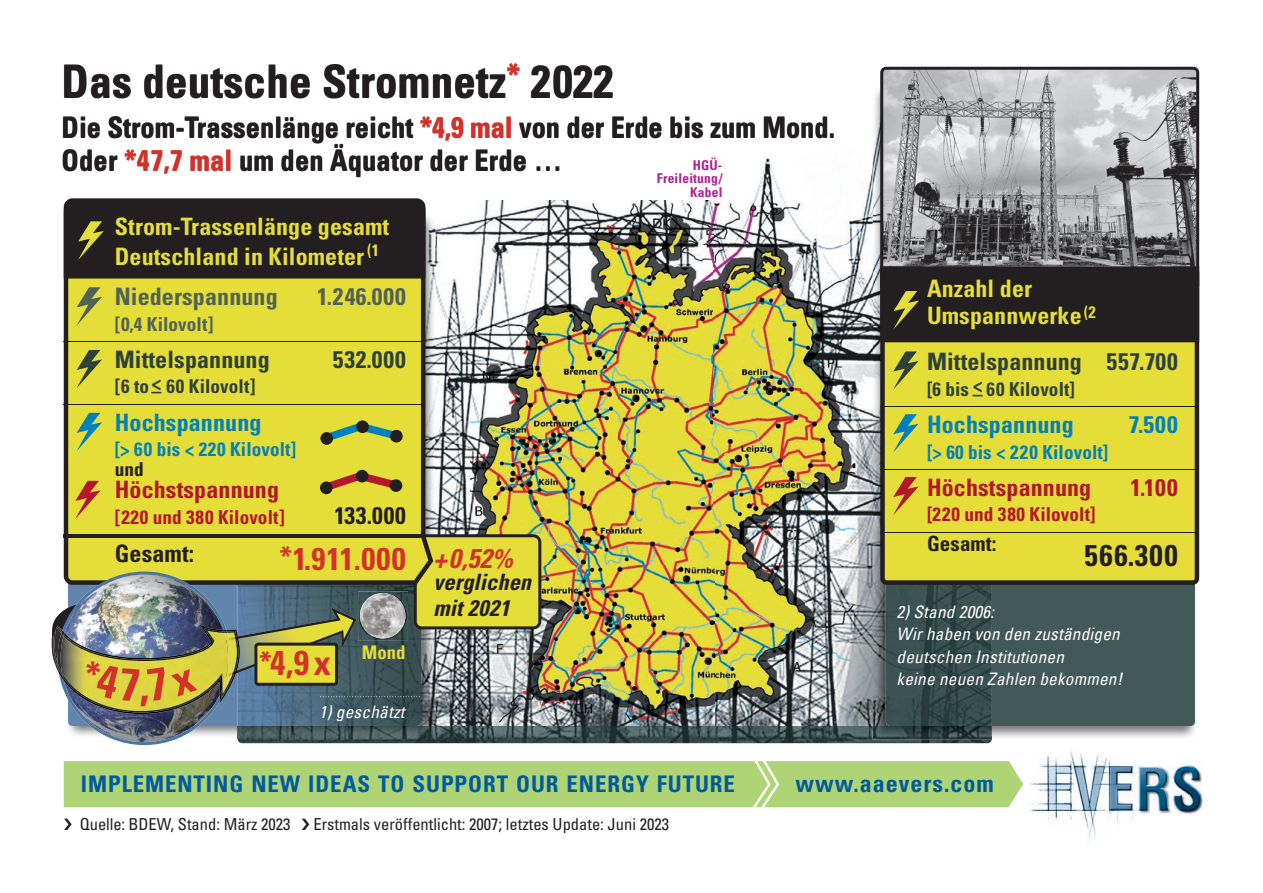
<style>
.page{position:relative;width:1263px;height:893px;background:#fff}
.page>*{position:absolute;margin:0;border:0;box-sizing:border-box;transform-origin:0 0}
.t1{font:700 condensed 45px "Univers";letter-spacing:.005em;color:#231f20}
.t2{font:700 condensed 34.5px "Univers";color:#d2322a}
.t3{font:700 condensed 31.5px "Univers";letter-spacing:.03em;color:#d2322a}
.t4{font:700 condensed 30px "Univers";letter-spacing:.055em;color:#231f20}
.t5{font:700 condensed 28.5px/33px "Univers";color:#231f20}
.t6{font:italic 700 condensed 27px "Univers";color:#d2322a}
.t7{font:700 condensed 24px/30px "Univers";letter-spacing:.005em;color:#e5dd38}
.t8{font:700 condensed 24px "Univers";letter-spacing:.005em;color:#2d4138}
.t9{font:700 condensed 24px "Univers";letter-spacing:.005em;color:#b4162a}
.t10{font:700 condensed 24px "Univers";letter-spacing:.005em;color:#0081bb}
.t11{font:700 condensed 24px "Univers";letter-spacing:.005em;color:#516257}
.t12{font:700 condensed 24px "Univers";letter-spacing:.04em;color:#015a9d}
.t13{font:700 condensed 24px "Univers";letter-spacing:.005em;color:#231f20}
.t14{font:700 condensed 22.8px "Univers";letter-spacing:.04em;color:#015a9d}
.t15{font:italic 700 condensed 22.5px/25.5px "Univers";color:#231f20}
.t16{font:700 condensed 21px "Univers";letter-spacing:.005em;color:#231f20}
.t17{font:700 condensed 19.95px "Univers";color:#2d4138}
.t18{font:700 condensed 19.2px "Univers";letter-spacing:.005em;color:#0081bb}
.t19{font:700 condensed 19.2px "Univers";letter-spacing:.005em;color:#b4162a}
.t20{font:700 condensed 19.2px "Univers";letter-spacing:.005em;color:#2d4138}
.t21{font:700 condensed 19.2px "Univers";letter-spacing:.005em;color:#516257}
.t22{font:700 condensed 19.2px "Univers";color:#231f20}
.t23{font:700 condensed 18.75px "Univers";color:#e5dd38}
.t24{font:italic condensed 17.25px/22.5px "Univers LT";letter-spacing:.01em;color:#fff}
.t25{font:condensed 16.5px "Univers";color:#231f20}
.t26{font:700 condensed 13.5px/13.5px "Univers";letter-spacing:.01em;color:#af1f8d;text-align:right}
.s1{color:#d2322a}
.s2{font-size:28.5px}
</style>
<div class="page">
<img style="left:435px;top:157px;width:438px;height:88px">
<img style="left:435px;top:245px;width:438px;height:481px">
<img style="left:541px;top:726px;width:451px;height:17px">
<div style="left:64px;top:761px;width:959px;height:47px;background:#aed475"></div>
<img style="left:1029px;top:750px;width:174px;height:90px">
<div style="left:211px;top:39px;width:517px;height:161px;background:#fff"></div>
<img style="left:873px;top:89px;width:119px;height:650px">
<div style="left:992px;top:585px;width:203px;height:141px;background:#435859"></div>
<img style="left:886px;top:585px;width:106px;height:141px">
<div style="left:880px;top:342px;width:319px;height:243px;background:#e5dd38"></div>
<div style="left:64px;top:204px;width:369px;height:330px;background:#e5dd38"></div>
<svg style="left:880px;top:67px;width:319px;height:199px;background:#9d9ea0"></svg>
<hr style="left:64px;top:341px;width:357px;height:1px;background:#231f20">
<hr style="left:64px;top:404px;width:357px;height:1px;background:#231f20">
<svg style="left:77px;top:287px;width:25px;height:39px"></svg>
<svg style="left:77px;top:350px;width:25px;height:38px"></svg>
<svg style="left:77px;top:413px;width:25px;height:38px"></svg>
<div style="left:64px;top:198px;width:361px;height:81px;background:#231f20"></div>
<svg style="left:327px;top:423px;width:72px;height:18px"></svg>
<div style="left:320px;top:432px;width:13px;height:13px;background:#231f20;border-radius:50%"></div>
<div style="left:356px;top:420px;width:13px;height:13px;background:#231f20;border-radius:50%"></div>
<div style="left:390px;top:430px;width:13px;height:12px;background:#231f20;border-radius:50%"></div>
<svg style="left:327px;top:472px;width:72px;height:18px"></svg>
<div style="left:320px;top:481px;width:13px;height:13px;background:#231f20;border-radius:50%"></div>
<div style="left:390px;top:479px;width:12px;height:13px;background:#231f20;border-radius:50%"></div>
<div style="left:356px;top:470px;width:12px;height:12px;background:#231f20;border-radius:50%"></div>
<hr style="left:880px;top:406px;width:319px;height:1px;background:#231f20">
<hr style="left:880px;top:469px;width:319px;height:1px;background:#231f20">
<hr style="left:880px;top:532px;width:319px;height:1px;background:#231f20">
<svg style="left:893px;top:351px;width:26px;height:39px"></svg>
<svg style="left:893px;top:414px;width:26px;height:39px"></svg>
<svg style="left:893px;top:477px;width:26px;height:38px"></svg>
<div style="left:880px;top:266px;width:319px;height:76px;background:#231f20"></div>
<svg style="left:75px;top:481px;width:26px;height:38px"></svg>
<img style="left:51px;top:534px;width:490px;height:211px">
<h1 class="t1" style="left:62px;top:53px;width:553px">Das deutsche Stromnetz<sup>*</sup> 2022</h1>
<h3 class="t5" style="left:62px;top:110px;width:775px">Die Strom-Trassenlänge reicht <span class="s1">*4,9 mal</span> von der Erde bis zum Mond.<br>Oder <span class="s1">*47,7 mal</span> um den Äquator der Erde …</h3>
<p class="t26" style="left:657px;top:158px;width:67px">HGÜ-<br>Freileitung/<br>Kabel</p>
<h3 class="t7" style="left:115px;top:211px;width:276px">Strom-Trassenlänge gesamt<br>Deutschland in Kilometer <sup>(1</sup></h3>
<h3 class="t11" style="left:115px;top:282px;width:164px">Niederspannung</h3>
<h3 class="t11" style="left:317px;top:282px;width:90px">1.246.000</h3>
<p class="t21" style="left:115px;top:312px;width:100px">[0,4 Kilovolt]</p>
<h3 class="t8" style="left:115px;top:345px;width:156px">Mittelspannung</h3>
<h3 class="t8" style="left:333px;top:345px;width:75px">532.000</h3>
<p class="t20" style="left:115px;top:375px;width:142px">[6 to 60 Kilovolt]</p>
<h3 class="t10" style="left:115px;top:407px;width:148px">Hochspannung</h3>
<p class="t18" style="left:115px;top:438px;width:183px">[&gt; 60 bis &lt; 220 Kilovolt]</p>
<p class="t22" style="left:115px;top:457px;width:30px">und</p>
<h3 class="t9" style="left:115px;top:475px;width:166px">Höchstspannung</h3>
<p class="t19" style="left:115px;top:505px;width:172px">[220 und 380 Kilovolt]</p>
<h3 class="t13" style="left:334px;top:500px;width:73px">133.000</h3>
<h3 class="t13" style="left:115px;top:539px;width:81px">Gesamt:</h3>
<h3 class="t3" style="left:280px;top:539px;width:128px"><span class="s2">*</span>1.911.000</h3>
<p class="t17" style="left:152px;top:375px;width:11px">–&lt;</p>
<h2 class="t2" style="left:259px;top:642px;width:74px"><span class="s2">*</span>4,9 x</h2>
<p class="t23" style="left:362px;top:641px;width:46px">Mond</p>
<p class="t24" style="left:319px;top:700px;width:87px">1) geschätzt</p>
<h3 class="t6" style="left:433px;top:542px;width:81px">+0,52%</h3>
<h3 class="t15" style="left:433px;top:569px;width:99px">verglichen mit 2021</h3>
<h3 class="t7" style="left:927px;top:274px;width:170px;line-height:27px">Anzahl der<br>Umspannwerke<sup>(2</sup></h3>
<h3 class="t8" style="left:927px;top:347px;width:252px">Mittelspannung 557.700</h3>
<p class="t20" style="left:927px;top:377px;width:149px">[6 bis 60 Kilovolt]</p>
<h3 class="t10" style="left:927px;top:410px;width:148px">Hochspannung</h3>
<h3 class="t10" style="left:1129px;top:410px;width:51px">7.500</h3>
<p class="t18" style="left:927px;top:440px;width:183px">[&gt; 60 bis &lt; 220 Kilovolt]</p>
<h3 class="t9" style="left:927px;top:473px;width:166px">Höchstspannung</h3>
<h3 class="t9" style="left:1130px;top:473px;width:49px">1.100</h3>
<p class="t19" style="left:927px;top:503px;width:170px">[220 und 380 Kilovolt]</p>
<p class="t16" style="left:927px;top:531px;width:71px">Gesamt:</p>
<p class="t17" style="left:973px;top:377px;width:11px">–&lt;</p>
<h3 class="t4" style="left:1084px;top:537px;width:95px">566.300</h3>
<p class="t24" style="left:896px;top:600px;width:227px">2) Stand 2006:<br>Wir haben von den zuständigen deutschen Institutionen<br>keine neuen Zahlen bekommen!</p>
<h3 class="t14" style="left:81px;top:770px;width:656px">IMPLEMENTING NEW IDEAS TO SUPPORT OUR ENERGY FUTURE</h3>
<h3 class="t12" style="left:795px;top:769px;width:200px">www.aaevers.com</h3>
<p class="t25" style="left:80px;top:813px;width:212px">Quelle: BDEW, Stand: März 2023</p>
<p class="t25" style="left:313px;top:813px;width:357px">Erstmals veröffentlicht: 2007; letztes Update: Juni 2023</p>
</div>
